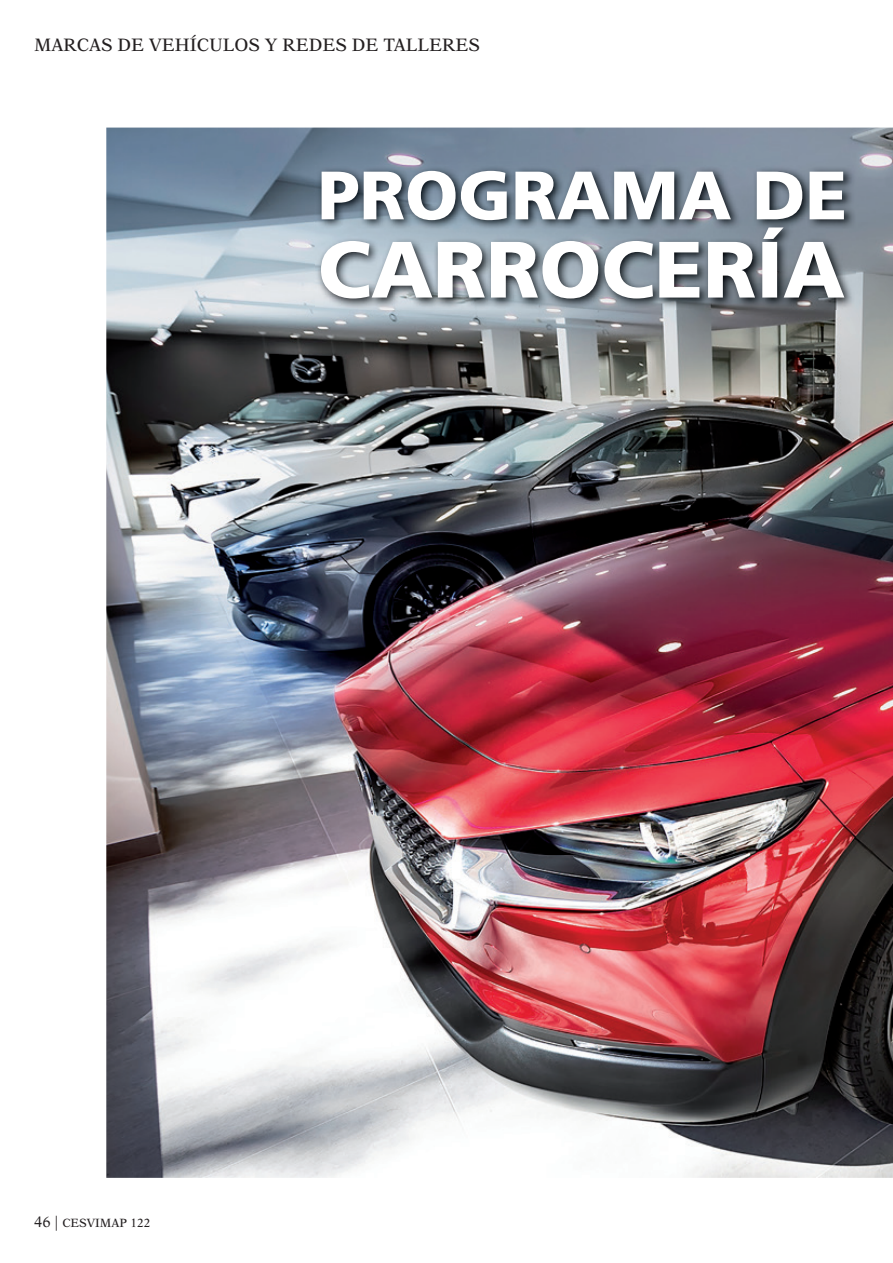
<style>
.page{position:relative;width:893px;height:1263px;background:#fff}
.page>*{position:absolute;margin:0;border:0;box-sizing:border-box;transform-origin:0 0}
.t1{font:900 79.65px "Frutiger";color:#fff}
.t2{font:900 68.25px "Frutiger";color:#fff}
.t3{font:18px "New Aster";color:#231f20}
.t4{font:12px "New Aster";color:#231f20}
.s1{font-size:15px}
</style>
<div class="page">
<img style="left:106px;top:128px;width:787px;height:1050px">
<img style="left:316px;top:166px;width:540px;height:143px">
<p class="t3" style="left:34px;top:35px;width:447px">MARCAS DE VEHÍCULOS Y REDES DE TALLERES</p>
<h2 class="t2" style="left:318px;top:154px;width:531px">PROGRAMA DE</h2>
<h1 class="t1" style="left:318px;top:222px;width:529px">CARROCERÍA</h1>
<p class="t4" style="left:34px;top:1216px;width:118px"><span class="s1">46 |</span> CESVIMAP 122</p>
</div>
